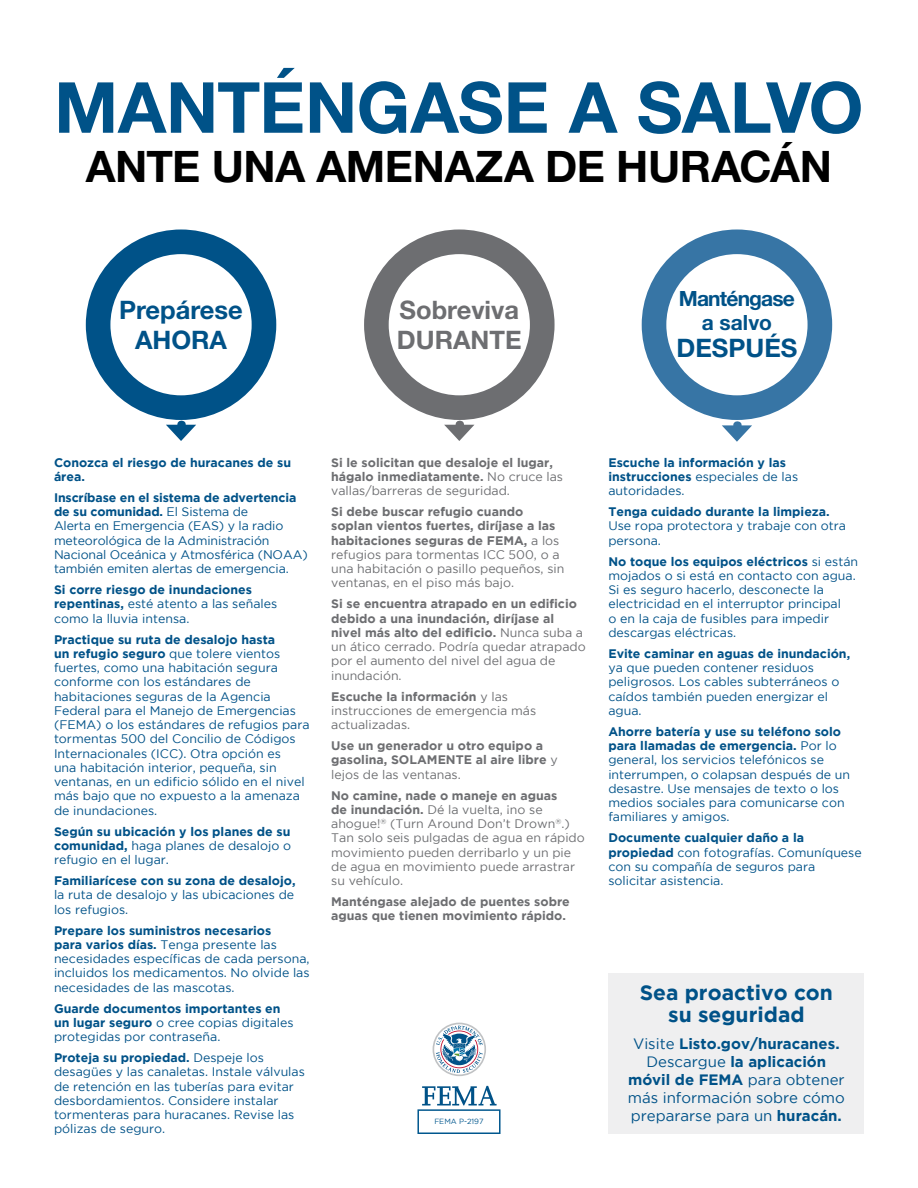
<style>
.page{position:relative;width:918px;height:1188px;background:#fff}
.page>*{position:absolute;margin:0;border:0;box-sizing:border-box;transform-origin:0 0}
.t1{font:700 70.5px "Helvetica Neue";letter-spacing:-.01em;color:#005288}
.t2{font:700 43.5px "Helvetica Neue";letter-spacing:-.01em;color:#000}
.Circle_Header{font:700 25.5px/30px "Helvetica Neue";color:#005288;text-align:center}
.Circle_Header-2{font:700 25.5px/30px "Helvetica Neue";color:#6d6e71}
.t3{font:700 21px/22.5px "Gotham";color:#005288;text-align:center}
.Circle_Header-3{font:700 21px/24px "Helvetica Neue";letter-spacing:-.04em;color:#005288;text-align:center}
.t4{font:15px/18px "Gotham";color:#005288;text-align:center}
.BT_Blue{font:12.3px/14.2px "Gotham";color:#005288}
.BT_Gray{font:12.3px/14.2px "Gotham";color:#6d6e71}
.BT_Gray-2{font:700 12.3px/14.2px "Gotham";color:#6d6e71}
.BT_Blue-2{font:700 12.3px/14.2px "Gotham";color:#005288}
.t5{font:7.5px "Gotham";color:#00578e}
.s1{font-weight:700}
.s2{font-weight:400}
</style>
<div class="page">
<div style="left:86px;top:229px;width:190px;height:191px;background:#005288;border-radius:50%"></div>
<div style="left:110px;top:254px;width:142px;height:141px;background:#fff;border-radius:50%"></div>
<svg style="left:166px;top:421px;width:30px;height:20px"></svg>
<div style="left:364px;top:229px;width:191px;height:191px;background:#6d6e71;border-radius:50%"></div>
<div style="left:389px;top:254px;width:141px;height:141px;background:#fff;border-radius:50%"></div>
<svg style="left:444px;top:421px;width:30px;height:20px"></svg>
<svg style="left:722px;top:421px;width:30px;height:21px"></svg>
<div style="left:642px;top:229px;width:190px;height:191px;background:#3775a5;border-radius:50%"></div>
<div style="left:666px;top:254px;width:142px;height:141px;background:#fff;border-radius:50%"></div>
<div style="left:608px;top:973px;width:256px;height:161px;background:#efeff0"></div>
<svg style="left:422px;top:1086px;width:75px;height:20px"></svg>
<svg style="left:433px;top:1023px;width:53px;height:53px"></svg>
<div style="left:417px;top:1109px;width:84px;height:25px;background:#fff;border:2px solid #00578e"></div>
<p class="t1" style="left:54px;top:52px;width:811px">MANTÉNGASE A SALVO</p>
<p class="t2" style="left:86px;top:133px;width:748px">ANTE UNA AMENAZA DE HURACÁN</p>
<p class="Circle_Header" style="left:119px;top:296px;width:125px">Prepárese<br>AHORA</p>
<p class="Circle_Header-2" style="left:397px;top:295px;width:126px">Sobreviva<br>DURANTE</p>
<p class="Circle_Header-3" style="left:679px;top:287px;width:118px">Manténgase a salvo</p>
<p class="Circle_Header" style="left:676px;top:334px;width:122px">DESPUÉS</p>
<p class="BT_Blue-2" style="left:54px;top:455px;width:239px">Conozca el riesgo de huracanes de su área.</p>
<p class="BT_Blue" style="left:54px;top:490px;width:255px"><span class="s1">Inscríbase en el sistema de advertencia de su comunidad.</span> El Sistema de<br>Alerta en Emergencia (EAS) y la radio meteorológica de la Administración Nacional Oceánica y Atmosférica (NOAA) también emiten alertas de emergencia.</p>
<p class="BT_Blue" style="left:54px;top:582px;width:225px"><span class="s1">Si corre riesgo de inundaciones repentinas,</span> esté atento a las señales como la lluvia intensa.</p>
<p class="BT_Blue" style="left:54px;top:632px;width:257px"><span class="s1">Practique su ruta de desalojo hasta<br>un refugio seguro</span> que tolere vientos fuertes, como una habitación segura conforme con los estándares de habitaciones seguras de la Agencia Federal para el Manejo de Emergencias (FEMA) o los estándares de refugios para tormentas 500 del Concilio de Códigos Internacionales (ICC). Otra opción es<br>una habitación interior, pequeña, sin ventanas, en un edificio sólido en el nivel más bajo que no expuesto a la amenaza de inundaciones.</p>
<p class="BT_Blue-2" style="left:54px;top:824px;width:239px;text-align:justify">Según su ubicación y los planes de su comunidad, <span class="s2">haga planes de desalojo o refugio en el lugar.</span></p>
<p class="BT_Blue" style="left:54px;top:873px;width:243px;text-align:justify"><span class="s1">Familiarícese con su zona de desalojo, </span>la ruta de desalojo y las ubicaciones de los refugios.</p>
<p class="BT_Blue" style="left:54px;top:923px;width:257px"><span class="s1">Prepare los suministros necesarios<br>para varios días.</span> Tenga presente las necesidades específicas de cada persona, incluidos los medicamentos. No olvide las necesidades de las mascotas.</p>
<p class="BT_Blue" style="left:54px;top:1001px;width:241px"><span class="s1">Guarde documentos importantes en un lugar seguro</span> o cree copias digitales protegidas por contraseña.</p>
<p class="BT_Blue" style="left:54px;top:1050px;width:252px"><span class="s1">Proteja su propiedad.</span> Despeje los desagües y las canaletas. Instale válvulas de retención en las tuberías para evitar desbordamientos. Considere instalar tormenteras para huracanes. Revise las pólizas de seguro.</p>
<p class="BT_Gray-2" style="left:331px;top:455px;width:233px">Si le solicitan que desaloje el lugar, hágalo inmediatamente. <span class="s2">No cruce las vallas/barreras de seguridad.</span></p>
<p class="BT_Gray" style="left:331px;top:504px;width:235px"><span class="s1">Si debe buscar refugio cuando soplan vientos fuertes, diríjase a las habitaciones seguras de FEMA,</span> a los refugios para tormentas ICC 500, o a una habitación o pasillo pequeños, sin ventanas, en el piso más bajo.</p>
<p class="BT_Gray-2" style="left:331px;top:596px;width:256px">Si se encuentra atrapado en un edificio debido a una inundación, diríjase al nivel más alto del edificio. <span class="s2">Nunca suba a un ático cerrado. Podría quedar atrapado por el aumento del nivel del agua de inundación.</span></p>
<p class="BT_Gray" style="left:331px;top:689px;width:207px"><span class="s1">Escuche la información</span> y las instrucciones de emergencia más actualizadas.</p>
<p class="BT_Gray-2" style="left:331px;top:738px;width:228px">Use un generador u otro equipo a gasolina, SOLAMENTE al aire libre <span class="s2">y lejos de las ventanas.</span></p>
<p class="BT_Gray" style="left:331px;top:788px;width:255px"><span class="s1">No camine, nade o maneje en aguas<br>de inundación.</span> Dé la vuelta, ¡no se ahogue!<sup>®</sup> (Turn Around Don’t Drown<sup>®</sup>.)<br>Tan solo seis pulgadas de agua en rápido movimiento pueden derribarlo y un pie de agua en movimiento puede arrastrar su vehículo.</p>
<p class="BT_Gray-2" style="left:331px;top:894px;width:240px">Manténgase alejado de puentes sobre aguas que tienen movimiento rápido.</p>
<p class="t5" style="left:434px;top:1118px;width:51px">FEMA P-2197</p>
<p class="BT_Blue-2" style="left:608px;top:455px;width:191px">Escuche la información y las instrucciones <span class="s2">especiales de las autoridades.</span></p>
<p class="BT_Blue" style="left:608px;top:504px;width:239px"><span class="s1">Tenga cuidado durante la limpieza.<br></span>Use ropa protectora y trabaje con otra persona.</p>
<p class="BT_Blue" style="left:608px;top:554px;width:251px"><span class="s1">No toque los equipos eléctricos</span> si están mojados o si está en contacto con agua.<br>Si es seguro hacerlo, desconecte la electricidad en el interruptor principal<br>o en la caja de fusibles para impedir descargas eléctricas.</p>
<p class="BT_Blue" style="left:608px;top:646px;width:243px"><span class="s1">Evite caminar en aguas de inundación, </span>ya que pueden contener residuos peligrosos. Los cables subterráneos o caídos también pueden energizar el agua.</p>
<p class="BT_Blue" style="left:608px;top:724px;width:243px"><span class="s1">Ahorre batería y use su teléfono solo para llamadas de emergencia.</span> Por lo general, los servicios telefónicos se interrumpen, o colapsan después de un desastre. Use mensajes de texto o los medios sociales para comunicarse con familiares y amigos.</p>
<p class="BT_Blue" style="left:608px;top:831px;width:255px"><span class="s1">Documente cualquier daño a la propiedad</span> con fotografías. Comuníquese con su compañía de seguros para solicitar asistencia.</p>
<p class="t3" style="left:640px;top:981px;width:195px">Sea proactivo con su seguridad</p>
<p class="t4" style="left:628px;top:1034px;width:219px">Visite <span class="s1">Listo.gov/huracanes.<br></span>Descargue <span class="s1">la aplicación móvil de FEMA</span> para obtener más información sobre cómo prepararse para un <span class="s1">huracán.</span></p>
</div>
